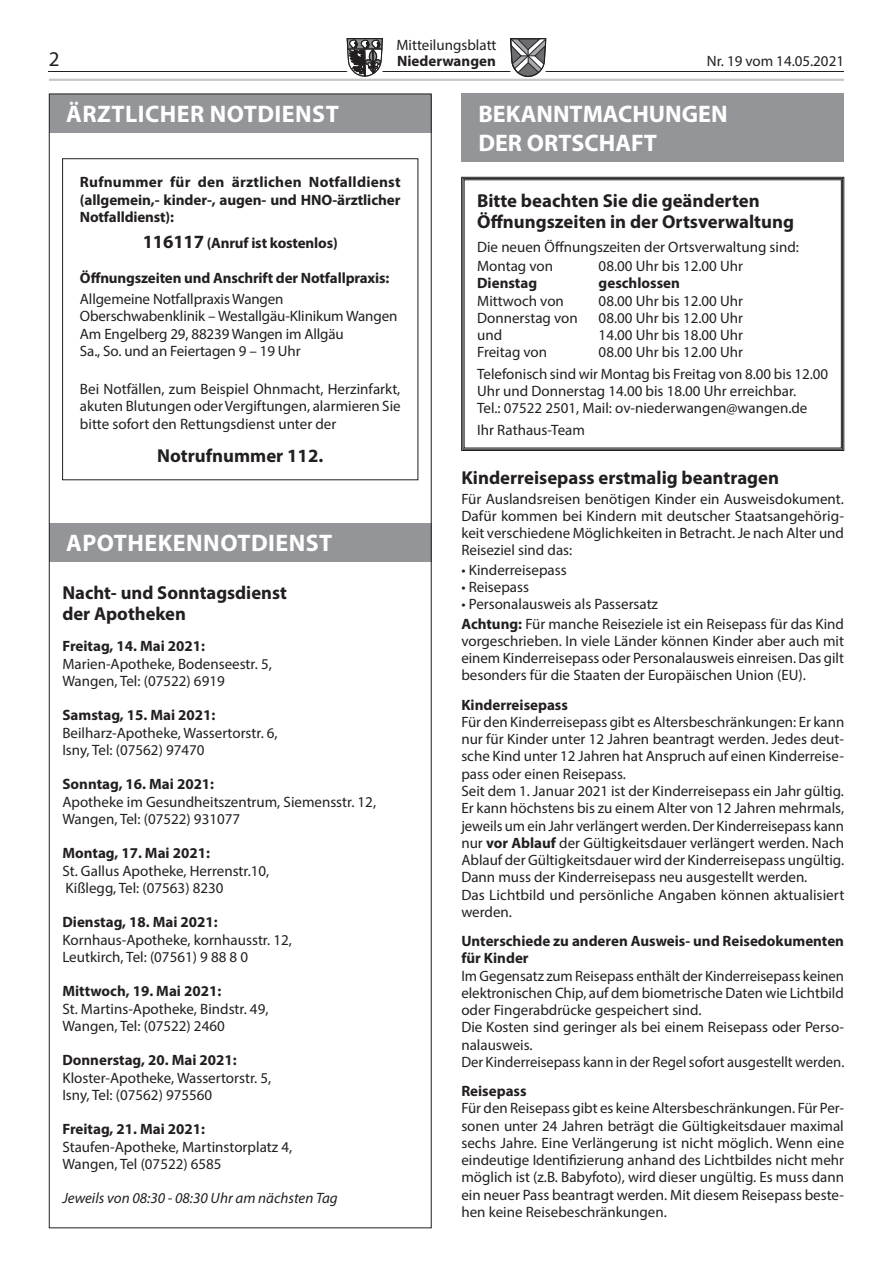
<style>
.page{position:relative;width:893px;height:1263px;background:#fff}
.page>*{position:absolute;margin:0;border:0;box-sizing:border-box;transform-origin:0 0}
.t1{font:700 24px "Myriad Pro";letter-spacing:.02em;color:#fff}
.t2{font:700 24px/28.8px "Myriad Pro";color:#fff}
.t3{font:21px "Myriad Pro";color:#231f20}
.t4{font:700 18.75px/21px "Myriad Pro";color:#231f20}
.t5{font:15px/17.2px "Myriad Pro";color:#231f20}
.t6{font:700 15px/17.2px "Myriad Pro";color:#231f20}
.t7{font:italic 15px "Myriad Pro";color:#231f20}
.s1{font-size:18.75px}
.s2{font-weight:700}
</style>
<div class="page">
<hr style="left:49px;top:71px;width:795px;height:1px;background:#231f20">
<svg style="left:347px;top:38px;width:36px;height:39px"></svg>
<svg style="left:510px;top:38px;width:36px;height:39px"></svg>
<hr style="left:49px;top:79px;width:795px;height:2px;background:#c7c8ca">
<div style="left:461px;top:93px;width:383px;height:68px;background:#939598"></div>
<svg style="left:461px;top:177px;width:383px;height:274px"></svg>
<div style="left:49px;top:94px;width:383px;height:39px;background:#939598"></div>
<div style="left:62px;top:158px;width:356px;height:322px;border:1px solid #231f20"></div>
<div style="left:49px;top:523px;width:383px;height:38px;background:#939598"></div>
<p class="t5" style="left:396px;top:36px;width:102px">Mitteilungsblatt</p>
<h2 class="t3" style="left:49px;top:46px;width:12px">2</h2>
<p class="t6" style="left:397px;top:52px;width:100px">Niederwangen</p>
<p class="t5" style="left:707px;top:52px;width:139px">Nr. 19 vom 14.05.2021</p>
<h1 class="t2" style="left:478px;top:98px;width:251px">BEKANNTMACHUNGEN<br>DER ORTSCHAFT</h1>
<h1 class="t1" style="left:66px;top:99px;width:274px">ÄRZTLICHER NOTDIENST</h1>
<p class="t6" style="left:80px;top:173px;width:322px;text-align:justify">Rufnummer für den ärztlichen Notfalldienst (allgemein,- kinder-, augen- und HNO-ärztlicher Notfalldienst):</p>
<p class="t6" style="left:143px;top:233px;width:197px"><span class="s1">116117</span> (Anruf ist kostenlos)</p>
<p class="t6" style="left:80px;top:268px;width:311px">Öffnungszeiten und Anschrift der Notfallpraxis:</p>
<p class="t5" style="left:80px;top:290px;width:319px">Allgemeine Notfallpraxis Wangen Oberschwabenklinik – Westallgäu-Klinikum Wangen Am Engelberg 29, 88239 Wangen im Allgäu<br>Sa., So. und an Feiertagen 9 – 19 Uhr</p>
<p class="t5" style="left:80px;top:380px;width:322px;text-align:justify">Bei Notfällen, zum Beispiel Ohnmacht, Herzinfarkt, akuten Blutungen oder Vergiftungen, alarmieren Sie bitte sofort den Rettungsdienst unter der</p>
<p class="t4" style="left:157px;top:445px;width:168px">Notrufnummer 112.</p>
<h1 class="t1" style="left:66px;top:527px;width:268px">APOTHEKENNOTDIENST</h1>
<p class="t4" style="left:62px;top:582px;width:226px">Nacht- und Sonntagsdienst der Apotheken</p>
<p class="t6" style="left:62px;top:637px;width:144px">Freitag, 14. Mai 2021:</p>
<p class="t5" style="left:62px;top:655px;width:211px">Marien-Apotheke, Bodenseestr. 5,<br>Wangen, Tel: (07522) 6919</p>
<p class="t6" style="left:62px;top:706px;width:154px">Samstag, 15. Mai 2021:</p>
<p class="t5" style="left:62px;top:724px;width:217px">Beilharz-Apotheke, Wassertorstr. 6,<br>Isny, Tel: (07562) 97470</p>
<p class="t6" style="left:62px;top:775px;width:153px">Sonntag, 16. Mai 2021:</p>
<p class="t5" style="left:62px;top:793px;width:315px">Apotheke im Gesundheitszentrum, Siemensstr. 12,<br>Wangen, Tel: (07522) 931077</p>
<p class="t6" style="left:62px;top:844px;width:149px">Montag, 17. Mai 2021:</p>
<p class="t5" style="left:62px;top:862px;width:208px">St. Gallus Apotheke, Herrenstr.10,<br>Kißlegg, Tel: (07563) 8230</p>
<p class="t6" style="left:62px;top:913px;width:157px">Dienstag, 18. Mai 2021:</p>
<p class="t5" style="left:62px;top:931px;width:231px">Kornhaus-Apotheke, kornhausstr. 12,<br>Leutkirch, Tel: (07561) 9 88 8 0</p>
<p class="t6" style="left:62px;top:982px;width:160px">Mittwoch, 19. Mai 2021:</p>
<p class="t5" style="left:62px;top:1000px;width:208px">St. Martins-Apotheke, Bindstr. 49,<br>Wangen, Tel: (07522) 2460</p>
<p class="t6" style="left:62px;top:1051px;width:176px">Donnerstag, 20. Mai 2021:</p>
<p class="t5" style="left:62px;top:1069px;width:210px">Kloster-Apotheke, Wassertorstr. 5,<br>Isny, Tel: (07562) 975560</p>
<p class="t6" style="left:62px;top:1120px;width:144px">Freitag, 21. Mai 2021:</p>
<p class="t5" style="left:62px;top:1138px;width:231px">Staufen-Apotheke, Martinstorplatz 4,<br>Wangen, Tel (07522) 6585</p>
<p class="t7" style="left:62px;top:1189px;width:277px">Jeweils von 08:30 - 08:30 Uhr am nächsten Tag</p>
<p class="t4" style="left:477px;top:190px;width:318px">Bitte beachten Sie die geänderten<br>Öffnungszeiten in der Ortsverwaltung</p>
<p class="t5" style="left:477px;top:237px;width:323px;line-height:19.4px">Die neuen Öffnungszeiten der Ortsverwaltung sind:<br>Montag von</p>
<p class="t5" style="left:599px;top:257px;width:146px">08.00 Uhr bis 12.00 Uhr</p>
<p class="t6" style="left:477px;top:274px;width:62px">Dienstag</p>
<p class="t6" style="left:599px;top:274px;width:83px">geschlossen</p>
<p class="t5" style="left:477px;top:292px;width:88px">Mittwoch von</p>
<p class="t5" style="left:599px;top:292px;width:146px">08.00 Uhr bis 12.00 Uhr</p>
<p class="t5" style="left:477px;top:309px;width:102px">Donnerstag von</p>
<p class="t5" style="left:599px;top:309px;width:146px">08.00 Uhr bis 12.00 Uhr</p>
<p class="t5" style="left:477px;top:326px;width:27px">und</p>
<p class="t5" style="left:599px;top:326px;width:146px">14.00 Uhr bis 18.00 Uhr</p>
<p class="t5" style="left:477px;top:343px;width:72px">Freitag von</p>
<p class="t5" style="left:477px;top:341px;width:353px;line-height:21.5px;text-indent:122px">08.00 Uhr bis 12.00 Uhr<br>Telefonisch sind wir Montag bis Freitag von 8.00 bis 12.00</p>
<p class="t5" style="left:477px;top:382px;width:332px">Uhr und Donnerstag 14.00 bis 18.00 Uhr erreichbar.<br>Tel.: 07522 2501, Mail: ov-niederwangen@wangen.de</p>
<p class="t5" style="left:477px;top:421px;width:109px">Ihr Rathaus-Team</p>
<p class="t4" style="left:461px;top:467px;width:319px">Kinderreisepass erstmalig beantragen</p>
<p class="t5" style="left:461px;top:490px;width:384px;text-align:justify">Für Auslandsreisen benötigen Kinder ein Ausweisdokument.<br>Dafür kommen bei Kindern mit deutscher Staatsangehörig&shy;keit verschiedene Möglichkeiten in Betracht. Je nach Alter und Reiseziel sind das:</p>
<p class="t5" style="left:461px;top:561px;width:107px">• Kinderreisepass</p>
<p class="t5" style="left:461px;top:578px;width:69px">• Reisepass</p>
<p class="t5" style="left:461px;top:594px;width:384px;line-height:19.4px">• Personalausweis als Passersatz<br><span class="s2">Achtung:</span> Für manche Reiseziele ist ein Reisepass für das Kind</p>
<p class="t5" style="left:461px;top:632px;width:384px;text-align:justify">vorgeschrieben. In viele Länder können Kinder aber auch mit einem Kinderreisepass oder Personalausweis einreisen. Das gilt besonders für die Staaten der Europäischen Union (EU).</p>
<p class="t6" style="left:461px;top:695px;width:108px">Kinderreisepass</p>
<p class="t5" style="left:461px;top:713px;width:384px">Für den Kinderreisepass gibt es Altersbeschränkungen: Er kann nur für Kinder unter 12 Jahren beantragt werden. Jedes deut&shy;sche Kind unter 12 Jahren hat Anspruch auf einen Kinderreise&shy;pass oder einen Reisepass.<br>Seit dem 1. Januar 2021 ist der Kinderreisepass ein Jahr gültig.<br>Er kann höchstens bis zu einem Alter von 12 Jahren mehrmals, jeweils um ein Jahr verlängert werden. Der Kinderreisepass kann nur <span class="s2">vor Ablauf</span> der Gültigkeitsdauer verlängert werden. Nach Ablauf der Gültigkeitsdauer wird der Kinderreisepass ungültig.<br>Dann muss der Kinderreisepass neu ausgestellt werden.<br>Das Lichtbild und persönliche Angaben können aktualisiert werden.</p>
<p class="t6" style="left:461px;top:932px;width:384px">Unterschiede zu anderen Ausweis- und Reisedokumenten für Kinder</p>
<p class="t5" style="left:461px;top:967px;width:384px">Im Gegensatz zum Reisepass enthält der Kinderreisepass keinen elektronischen Chip, auf dem biometrische Daten wie Lichtbild oder Fingerabdrücke gespeichert sind.<br>Die Kosten sind geringer als bei einem Reisepass oder Perso&shy;nalausweis.<br>Der Kinderreisepass kann in der Regel sofort ausgestellt werden.</p>
<p class="t6" style="left:461px;top:1082px;width:67px">Reisepass</p>
<p class="t5" style="left:461px;top:1099px;width:384px;text-align:justify">Für den Reisepass gibt es keine Altersbeschränkungen. Für Per&shy;sonen unter 24 Jahren beträgt die Gültigkeitsdauer maximal sechs Jahre. Eine Verlängerung ist nicht möglich. Wenn eine eindeutige Identifizierung anhand des Lichtbildes nicht mehr möglich ist (z.B. Babyfoto), wird dieser ungültig. Es muss dann ein neuer Pass beantragt werden. Mit diesem Reisepass beste&shy;hen keine Reisebeschränkungen.</p>
</div>
